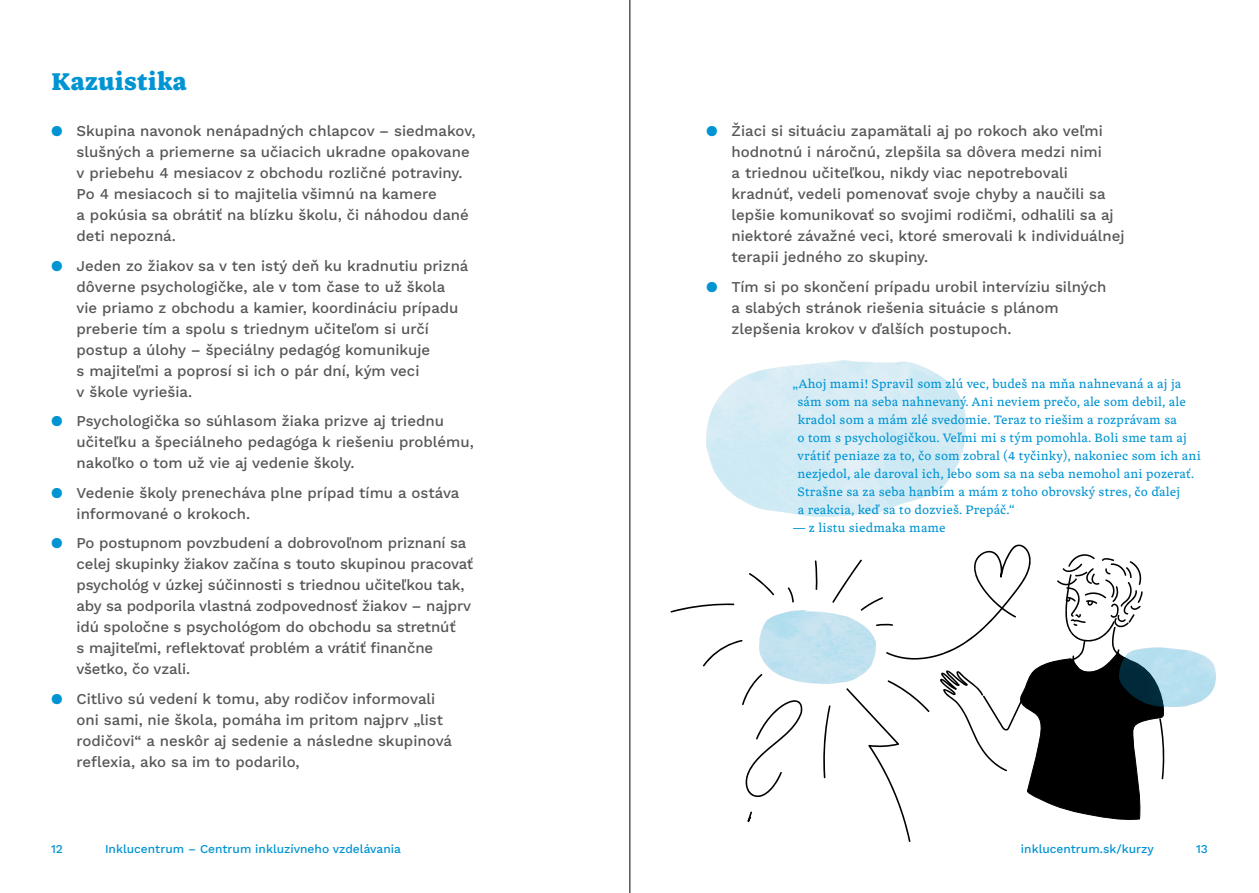
<style>
.page{position:relative;width:1259px;height:893px;background:#fff}
.page>*{position:absolute;margin:0;border:0;box-sizing:border-box;transform-origin:0 0}
.t1{font:900 27px "Inka B Small";color:#0094d3}
.t2{font:500 15px/21px "Work Sans";color:#555756}
.t3{font:13.5px/18px "Inka B Small";letter-spacing:.01em;color:#0094d3}
.t4{font:500 12px "Work Sans";color:#0094d3}
.s1{color:#0094d3}
</style>
<div class="page">
<img style="left:706px;top:360px;width:259px;height:157px">
<img style="left:759px;top:610px;width:64px;height:74px">
<img style="left:1164px;top:647px;width:51px;height:59px">
<svg style="left:787px;top:587px;width:7px;height:16px"></svg>
<svg style="left:749px;top:573px;width:25px;height:23px"></svg>
<svg style="left:670px;top:603px;width:64px;height:10px"></svg>
<svg style="left:703px;top:640px;width:40px;height:27px"></svg>
<svg style="left:742px;top:673px;width:60px;height:125px"></svg>
<svg style="left:747px;top:811px;width:5px;height:11px"></svg>
<svg style="left:823px;top:544px;width:341px;height:298px"></svg>
<svg style="left:814px;top:560px;width:3px;height:30px"></svg>
<hr style="left:629px;top:0;width:1px;height:893px;background:#000">
<h1 class="t1" style="left:51px;top:66px;width:138px">Kazuistika</h1>
<p class="t2" style="left:77px;top:120px;width:400px;text-indent:-26px"><span class="s1">●</span> Skupina navonok nenápadných chlapcov – siedmakov, slušných a priemerne sa učiacich ukradne opakovane v priebehu 4 mesiacov z obchodu rozličné potraviny.<br>Po 4 mesiacoch si to majitelia všimnú na kamere<br>a pokúsia sa obrátiť na blízku školu, či náhodou dané deti nepozná.</p>
<p class="t2" style="left:77px;top:255px;width:393px;text-indent:-26px"><span class="s1">●</span> Jeden zo žiakov sa v ten istý deň ku kradnutiu prizná dôverne psychologičke, ale v tom čase to už škola vie priamo z obchodu a kamier, koordináciu prípadu preberie tím a spolu s triednym učiteľom si určí postup a úlohy – špeciálny pedagóg komunikuje<br>s majiteľmi a poprosí si ich o pár dní, kým veci<br>v škole vyriešia.</p>
<p class="t2" style="left:77px;top:410px;width:399px;text-indent:-26px"><span class="s1">●</span> Psychologička so súhlasom žiaka prizve aj triednu učiteľku a špeciálneho pedagóga k riešeniu problému, nakoľko o tom už vie aj vedenie školy.</p>
<p class="t2" style="left:77px;top:482px;width:384px;text-indent:-26px"><span class="s1">●</span> Vedenie školy prenecháva plne prípad tímu a ostáva informované o krokoch.</p>
<p class="t2" style="left:77px;top:532px;width:398px;text-indent:-26px"><span class="s1">●</span> Po postupnom povzbudení a dobrovoľnom priznaní sa celej skupinky žiakov začína s touto skupinou pracovať psychológ v úzkej súčinnosti s triednou učiteľkou tak, aby sa podporila vlastná zodpovednosť žiakov – najprv idú spoločne s psychológom do obchodu sa stretnúť<br>s majiteľmi, reflektovať problém a vrátiť finančne všetko, čo vzali.</p>
<p class="t2" style="left:77px;top:688px;width:377px;text-indent:-26px"><span class="s1">●</span> Citlivo sú vedení k tomu, aby rodičov informovali oni sami, nie škola, pomáha im pritom najprv „list rodičovi“ a neskôr aj sedenie a následne skupinová reflexia, ako sa im to podarilo,</p>
<p class="t2" style="left:731px;top:120px;width:394px;text-indent:-26px"><span class="s1">●</span> Žiaci si situáciu zapamätali aj po rokoch ako veľmi hodnotnú i náročnú, zlepšila sa dôvera medzi nimi<br>a triednou učiteľkou, nikdy viac nepotrebovali kradnúť, vedeli pomenovať svoje chyby a naučili sa lepšie komunikovať so svojimi rodičmi, odhalili sa aj niektoré závažné veci, ktoré smerovali k individuálnej terapii jedného zo skupiny.</p>
<p class="t2" style="left:731px;top:276px;width:376px;text-indent:-26px"><span class="s1">●</span> Tím si po skončení prípadu urobil intervíziu silných a slabých stránok riešenia situácie s plánom zlepšenia krokov v ďalších postupoch.</p>
<p class="t3" style="left:797px;top:375px;width:405px;text-indent:-5px">„Ahoj mami! Spravil som zlú vec, budeš na mňa nahnevaná a aj ja sám som na seba nahnevaný. Ani neviem prečo, ale som debil, ale kradol som a mám zlé svedomie. Teraz to riešim a rozprávam sa<br>o tom s psychologičkou. Veľmi mi s tým pomohla. Boli sme tam aj vrátiť peniaze za to, čo som zobral (4 tyčinky), nakoniec som ich ani nezjedol, ale daroval ich, lebo som sa na seba nemohol ani pozerať.<br>Strašne sa za seba hanbím a mám z toho obrovský stres, čo ďalej<br>a reakcia, keď sa to dozvieš. Prepáč.“</p>
<p class="t3" style="left:792px;top:519px;width:155px">— z listu siedmaka mame</p>
<p class="t4" style="left:51px;top:840px;width:13px">12</p>
<p class="t4" style="left:105px;top:840px;width:297px">Inklucentrum – Centrum inkluzívneho vzdelávania</p>
<p class="t4" style="left:1021px;top:840px;width:134px">inklucentrum.sk/kurzy</p>
<p class="t4" style="left:1196px;top:840px;width:13px">13</p>
</div>
